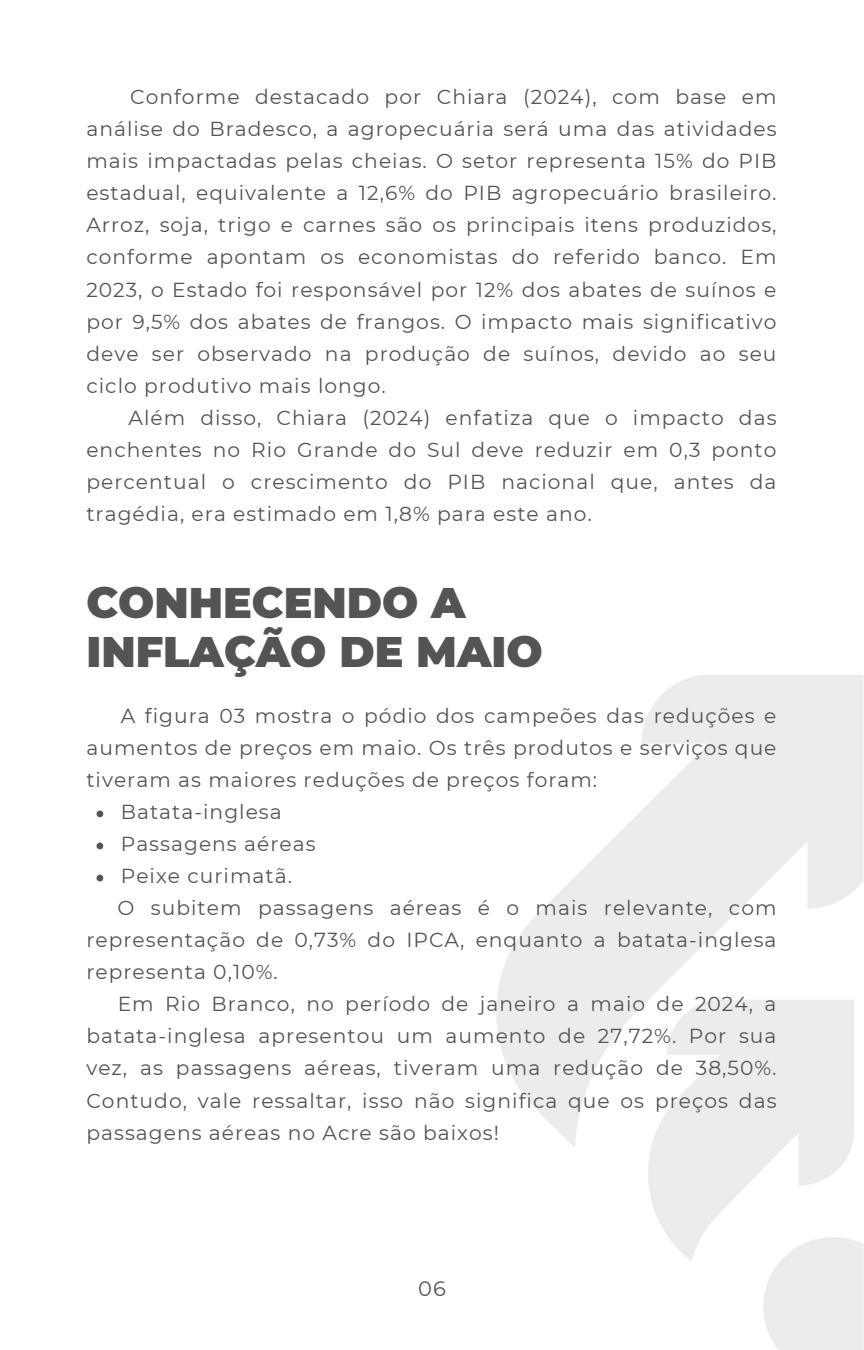
<style>
.page{position:relative;width:864px;height:1350px;background:#fff}
.page>*{position:absolute;margin:0;border:0;box-sizing:border-box;transform-origin:0 0}
.t1{font:900 42.75px/49.1px "Montserrat";color:#545454}
.t2{font:20.93px "Montserrat";color:#545454}
.t3{font:20.25px/31.9px "Montserrat";letter-spacing:.05em;color:#545454;text-align:justify}
</style>
<div class="page">
<svg style="left:97px;top:811px;width:6px;height:6px"></svg>
<svg style="left:97px;top:843px;width:6px;height:6px"></svg>
<svg style="left:97px;top:875px;width:6px;height:6px"></svg>
<p class="t3" style="left:86px;top:80px;width:692px;text-indent:44px">Conforme destacado por Chiara (2024), com base em análise do Bradesco, a agropecuária será uma das atividades mais impactadas pelas cheias. O setor representa 15% do PIB estadual, equivalente a 12,6% do PIB agropecuário brasileiro.<br>Arroz, soja, trigo e carnes são os principais itens produzidos, conforme apontam os economistas do referido banco. Em 2023, o Estado foi responsável por 12% dos abates de suínos e por 9,5% dos abates de frangos. O impacto mais significativo deve ser observado na produção de suínos, devido ao seu ciclo produtivo mais longo.</p>
<p class="t3" style="left:86px;top:401px;width:692px;text-indent:42px">Além disso, Chiara (2024) enfatiza que o impacto das enchentes no Rio Grande do Sul deve reduzir em 0,3 ponto percentual o crescimento do PIB nacional que, antes da tragédia, era estimado em 1,8% para este ano.</p>
<h1 class="t1" style="left:86px;top:575px;width:458px">CONHECENDO A<br>INFLAÇÃO DE MAIO</h1>
<p class="t3" style="left:121px;top:699px;width:657px">A figura 03 mostra o pódio dos campeões das reduções e</p>
<p class="t3" style="left:86px;top:731px;width:692px">aumentos de preços em maio. Os três produtos e serviços que</p>
<p class="t3" style="left:86px;top:763px;width:512px">tiveram as maiores reduções de preços foram:</p>
<p class="t3" style="left:121px;top:795px;width:163px">Batata-inglesa</p>
<p class="t3" style="left:121px;top:827px;width:196px">Passagens aéreas</p>
<p class="t3" style="left:121px;top:859px;width:173px">Peixe curimatã.</p>
<p class="t3" style="left:117px;top:891px;width:661px">O subitem passagens aéreas é o mais relevante, com</p>
<p class="t3" style="left:86px;top:923px;width:692px">representação de 0,73% do IPCA, enquanto a batata-inglesa</p>
<p class="t3" style="left:86px;top:955px;width:193px">representa 0,10%.</p>
<p class="t3" style="left:118px;top:987px;width:660px">Em Rio Branco, no período de janeiro a maio de 2024, a</p>
<p class="t3" style="left:86px;top:1020px;width:692px">batata-inglesa apresentou um aumento de 27,72%. Por sua</p>
<p class="t3" style="left:86px;top:1052px;width:692px">vez, as passagens aéreas, tiveram uma redução de 38,50%.</p>
<p class="t3" style="left:86px;top:1084px;width:692px">Contudo, vale ressaltar, isso não significa que os preços das</p>
<p class="t3" style="left:86px;top:1116px;width:414px">passagens aéreas no Acre são baixos!</p>
<p class="t2" style="left:418px;top:1274px;width:29px">06</p>
</div>
